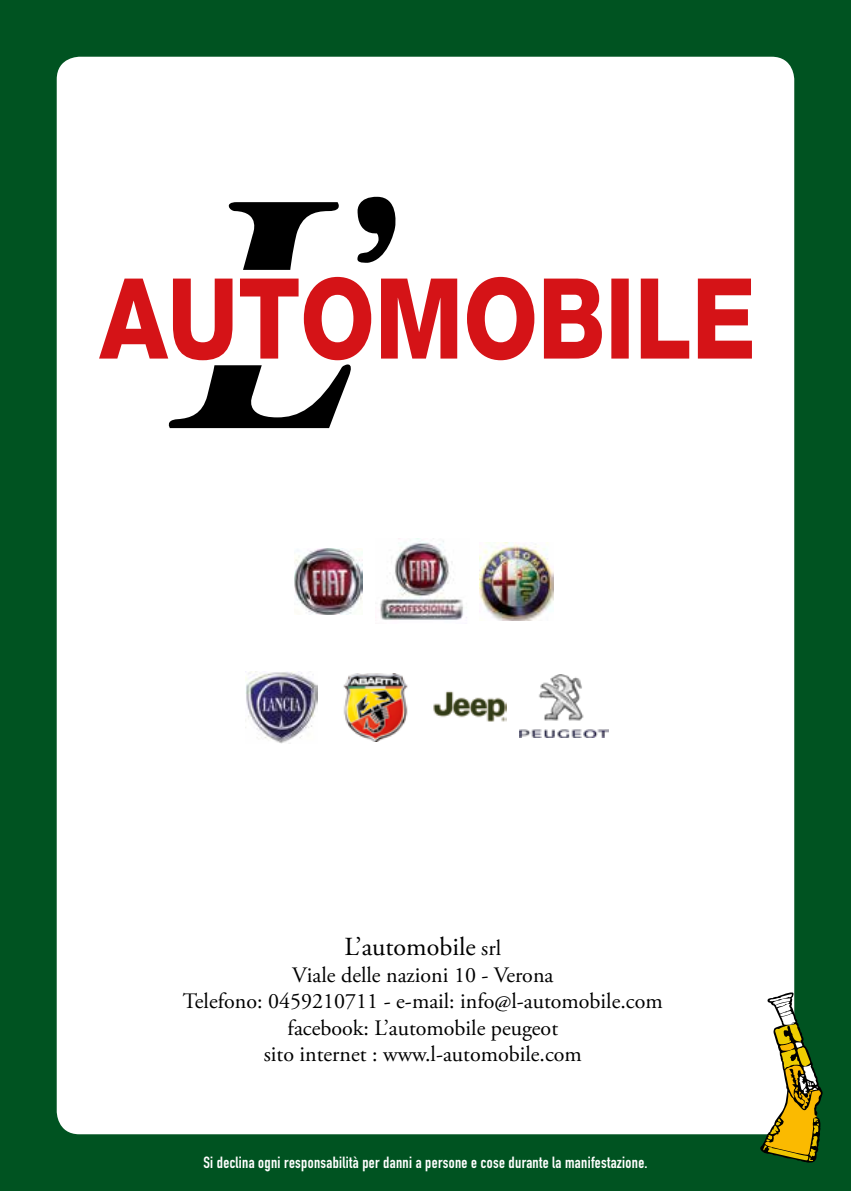
<style>
.page{position:relative;width:851px;height:1191px;background:#fff}
.page>*{position:absolute;margin:0;border:0;box-sizing:border-box;transform-origin:0 0}
.t1{font:26px "Adobe Garamond Pro";color:#000}
.t2{font:22px/26.4px "Adobe Garamond Pro";color:#000;text-align:center}
.t3{font:700 16px "DIN Condensed";letter-spacing:.02em;color:#fff}
.s1{font-size:22px}
</style>
<div class="page">
<div style="left:0;top:0;width:850px;height:1191px;background:#005321"></div>
<div style="left:57px;top:57px;width:737px;height:1077px;background:#fff;border-radius:23px"></div>
<img style="left:295px;top:548px;width:68px;height:66px">
<img style="left:380px;top:539px;width:87px;height:81px">
<img style="left:480px;top:542px;width:74px;height:78px">
<img style="left:246px;top:671px;width:72px;height:72px">
<img style="left:343px;top:673px;width:65px;height:68px">
<img style="left:433px;top:691px;width:73px;height:31px">
<img style="left:519px;top:674px;width:89px;height:63px">
<svg style="left:99px;top:277px;width:652px;height:83px;fill:#d51317"></svg>
<svg style="left:228px;top:202px;width:111px;height:68px"></svg>
<svg style="left:168px;top:360px;width:183px;height:68px"></svg>
<svg style="left:357px;top:196px;width:39px;height:67px"></svg>
<svg style="left:759px;top:992px;width:64px;height:170px"></svg>
<p class="t1" style="left:344px;top:931px;width:158px">L’automobile <span class="s1">srl</span></p>
<p class="t2" style="left:183px;top:962px;width:481px">Viale delle nazioni 10 - Verona<br>Telefono: 0459210711 - e-mail: info@l-automobile.com facebook: L’automobile peugeot<br>sito internet : www.l-automobile.com</p>
<p class="t3" style="left:203px;top:1152px;width:445px">Si declina ogni responsabilità per danni a persone e cose durante la manifestazione.</p>
</div>
